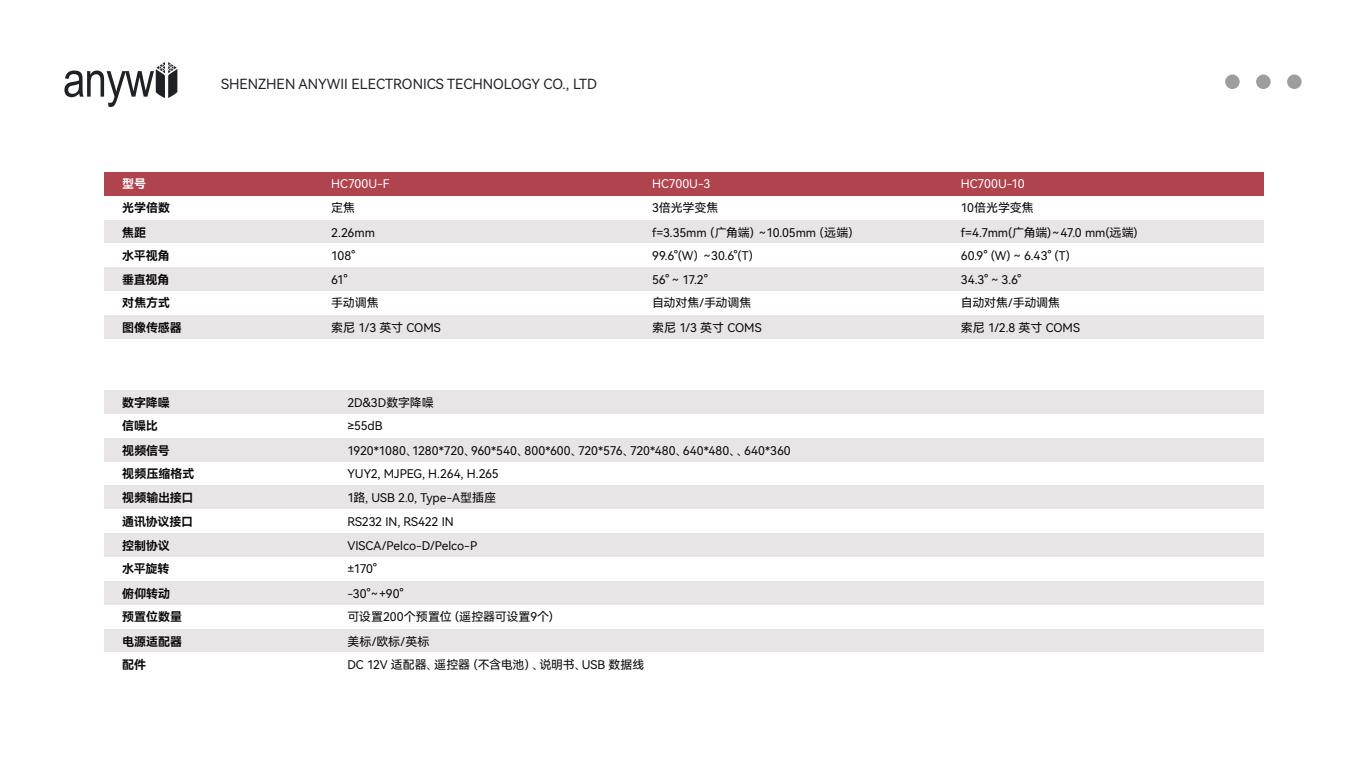
<style>
.page{position:relative;width:1366px;height:768px;background:#fff}
.page>*{position:absolute;margin:0;border:0;box-sizing:border-box;transform-origin:0 0}
.t1{font:14px "Harmony OS Sans SC";color:#202125}
.t2{font:12px/24.9px "Harmony OS Sans SC";letter-spacing:-.005em;color:#090707}
.t3{font:12px/24.9px "Harmony OS Sans SC Bold";letter-spacing:-.005em;color:#090707}
.t4{font:12px "Harmony OS Sans SC";color:#fff}
.t5{font:12px "Harmony OS Sans SC Bold";color:#fff}
</style>
<div class="page">
<svg style="left:64px;top:62px;width:113px;height:45px"></svg>
<div style="left:1287px;top:75px;width:15px;height:14px;background:#9d9d9f;border-radius:50%"></div>
<div style="left:1256px;top:75px;width:15px;height:14px;background:#9d9d9f;border-radius:50%"></div>
<div style="left:1225px;top:75px;width:15px;height:14px;background:#9d9d9f;border-radius:50%"></div>
<div style="left:104px;top:172px;width:1160px;height:24px;background:#b0444e"></div>
<div style="left:104px;top:220px;width:1160px;height:23px;background:#e7e5e5"></div>
<div style="left:104px;top:267px;width:1160px;height:24px;background:#e7e5e5"></div>
<div style="left:104px;top:315px;width:1160px;height:24px;background:#e7e5e5"></div>
<div style="left:104px;top:390px;width:1160px;height:24px;background:#e7e5e5"></div>
<div style="left:104px;top:438px;width:1160px;height:24px;background:#e7e5e5"></div>
<div style="left:104px;top:486px;width:1160px;height:23px;background:#e7e5e5"></div>
<div style="left:104px;top:533px;width:1160px;height:24px;background:#e7e5e5"></div>
<div style="left:104px;top:581px;width:1160px;height:24px;background:#e7e5e5"></div>
<div style="left:104px;top:629px;width:1160px;height:24px;background:#e7e5e5"></div>
<p class="t1" style="left:221px;top:74px;width:378px">SHENZHEN ANYWII ELECTRONICS TECHNOLOGY CO., LTD</p>
<p class="t5" style="left:122px;top:176px;width:25px">型号</p>
<p class="t4" style="left:331px;top:176px;width:60px">HC700U-F</p>
<p class="t3" style="left:122px;top:195px;width:49px">光学倍数焦距</p>
<p class="t2" style="left:331px;top:195px;width:45px">定焦<br>2.26mm</p>
<p class="t3" style="left:122px;top:267px;width:49px">垂直视角</p>
<p class="t2" style="left:331px;top:267px;width:18px">61°</p>
<p class="t3" style="left:122px;top:242px;width:49px">水平视角</p>
<p class="t2" style="left:331px;top:242px;width:25px">108°</p>
<p class="t4" style="left:652px;top:176px;width:60px">HC700U-3</p>
<p class="t2" style="left:652px;top:195px;width:209px">3倍光学变焦<br>f=3.35mm（广角端）～10.05mm（远端）</p>
<p class="t2" style="left:652px;top:267px;width:57px">56° ~ 17.2°</p>
<p class="t2" style="left:652px;top:242px;width:102px">99.6°(W) ～30.6°(T)</p>
<p class="t3" style="left:122px;top:290px;width:49px">对焦方式</p>
<p class="t2" style="left:331px;top:290px;width:49px">手动调焦</p>
<p class="t2" style="left:652px;top:290px;width:101px">自动对焦/手动调焦</p>
<p class="t3" style="left:122px;top:315px;width:61px">图像传感器</p>
<p class="t2" style="left:331px;top:315px;width:111px">索尼 1/3 英寸 COMS</p>
<p class="t2" style="left:652px;top:315px;width:111px">索尼 1/3 英寸 COMS</p>
<p class="t3" style="left:122px;top:390px;width:49px">数字降噪</p>
<p class="t2" style="left:347px;top:390px;width:88px">2D&amp;3D数字降噪</p>
<p class="t3" style="left:122px;top:413px;width:49px">信噪比视频信号</p>
<p class="t2" style="left:347px;top:413px;width:445px">≥55dB<br>1920*1080、1280*720、960*540、800*600、720*576、720*480、640*480、、640*360</p>
<p class="t3" style="left:122px;top:461px;width:74px">视频压缩格式</p>
<p class="t2" style="left:347px;top:461px;width:153px">YUY2, MJPEG, H.264, H.265</p>
<p class="t3" style="left:122px;top:485px;width:73px">视频输出接口</p>
<p class="t2" style="left:347px;top:485px;width:150px">1路, USB 2.0, Type-A型插座</p>
<p class="t3" style="left:122px;top:508px;width:73px">通讯协议接口控制协议</p>
<p class="t2" style="left:347px;top:508px;width:131px">RS232 IN, RS422 IN<br>VISCA/Pelco-D/Pelco-P</p>
<p class="t3" style="left:122px;top:556px;width:49px">水平旋转</p>
<p class="t2" style="left:347px;top:556px;width:31px">±170°</p>
<p class="t3" style="left:122px;top:580px;width:50px">俯仰转动</p>
<p class="t2" style="left:347px;top:580px;width:58px">-30°～+90°</p>
<p class="t3" style="left:122px;top:604px;width:61px">预置位数量电源适配器</p>
<p class="t2" style="left:347px;top:604px;width:214px">可设置200个预置位（遥控器可设置9个）美标/欧标/英标</p>
<p class="t3" style="left:122px;top:651px;width:25px">配件</p>
<p class="t2" style="left:347px;top:651px;width:298px">DC 12V 适配器、遥控器（不含电池）、说明书、USB 数据线</p>
<p class="t4" style="left:961px;top:176px;width:65px">HC700U-10</p>
<p class="t2" style="left:961px;top:195px;width:178px">10倍光学变焦<br>f=4.7mm(广角端)～47.0 mm(远端)</p>
<p class="t2" style="left:961px;top:267px;width:62px">34.3° ~ 3.6°</p>
<p class="t2" style="left:961px;top:242px;width:110px">60.9° (W) ~ 6.43° (T)</p>
<p class="t2" style="left:961px;top:290px;width:101px">自动对焦/手动调焦</p>
<p class="t2" style="left:961px;top:315px;width:121px">索尼 1/2.8 英寸 COMS</p>
</div>
